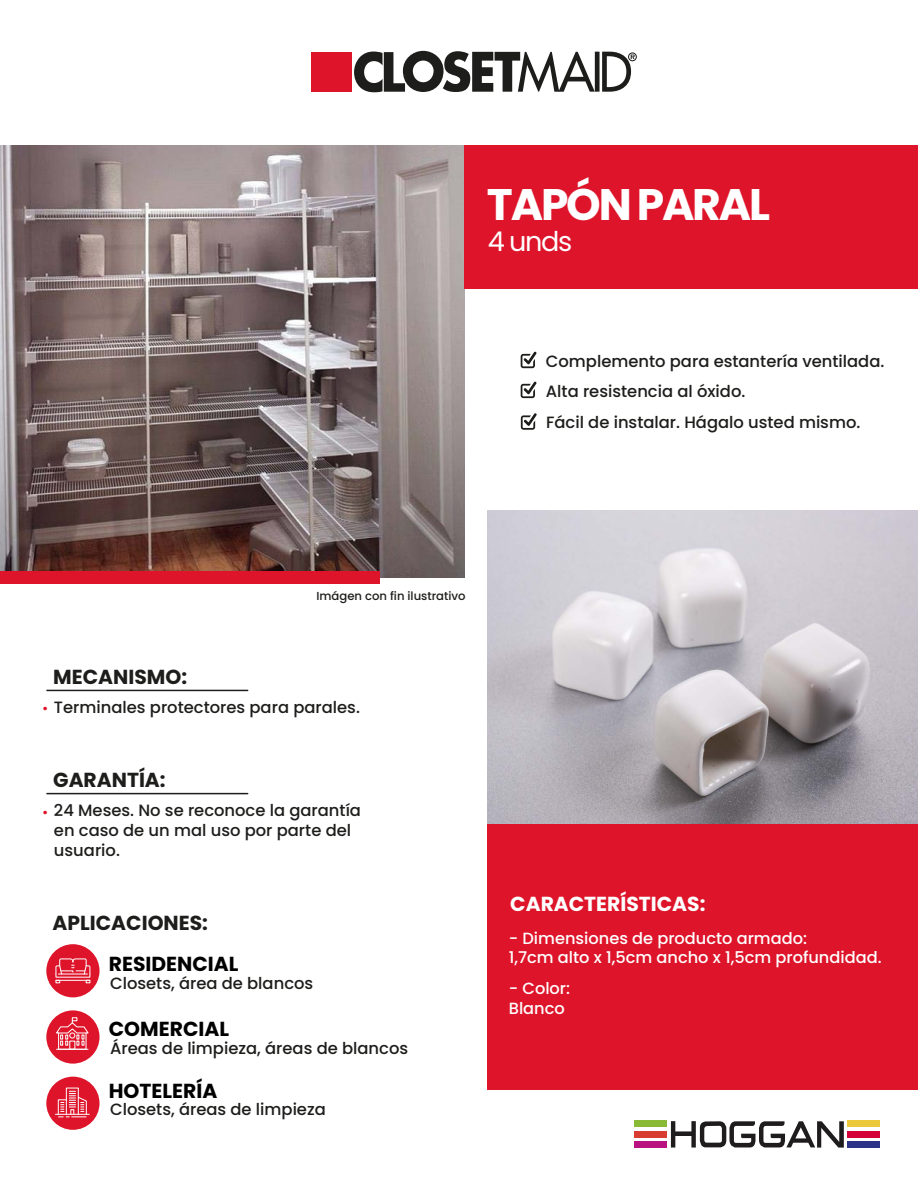
<style>
.page{position:relative;width:918px;height:1188px;background:#fff}
.page>*{position:absolute;margin:0;border:0;box-sizing:border-box;transform-origin:0 0}
.t1{font:700 44.1px "Poppins";letter-spacing:-.05em;color:#fff}
.t2{font:27.15px "Poppins";color:#fff}
.t3{font:700 20.25px "Poppins";color:#1d1d1b}
.t4{font:700 20.25px "Poppins";color:#000}
.t5{font:700 20.25px "Poppins";color:#fff}
.t6{font:500 16.35px/19.6px "Poppins";color:#1d1d1b}
.t7{font:500 16.2px/19.5px "Poppins";color:#fff}
.t8{font:500 11.55px "Poppins";color:#1d1d1b}
.s1{font-size:13.5px;color:#de152a}
</style>
<div class="page">
<img style="left:0;top:146px;width:465px;height:432px">
<img style="left:488px;top:511px;width:430px;height:313px">
<div style="left:488px;top:824px;width:430px;height:266px;background:#de152a"></div>
<div style="left:46px;top:944px;width:54px;height:53px;background:#de152a;border-radius:50%"></div>
<svg style="left:55px;top:958px;width:36px;height:25px"></svg>
<div style="left:46px;top:1077px;width:54px;height:53px;background:#de152a;border-radius:50%"></div>
<div style="left:46px;top:1010px;width:54px;height:54px;background:#de152a;border-radius:50%"></div>
<div style="left:66px;top:1088px;width:13px;height:27px;border:1px solid #fff"></div>
<hr style="left:55px;top:1114px;width:34px;height:1px;background:#fff">
<svg style="left:58px;top:1091px;width:29px;height:27px"></svg>
<div style="left:311px;top:52px;width:40px;height:40px;background:#de152a"></div>
<div style="left:595px;top:52px;width:5px;height:40px;background:#1d1d1b"></div>
<svg style="left:602px;top:52px;width:35px;height:40px"></svg>
<svg style="left:354px;top:51px;width:241px;height:41px"></svg>
<div style="left:0;top:572px;width:380px;height:12px;background:#de152a"></div>
<div style="left:465px;top:146px;width:453px;height:143px;background:#de152a"></div>
<hr style="left:47px;top:690px;width:201px;height:1px;background:#1d1d1b">
<hr style="left:47px;top:793px;width:201px;height:1px;background:#1d1d1b">
<hr style="left:57px;top:1049px;width:31px;height:1px;background:#fff">
<div style="left:69px;top:1041px;width:6px;height:9px;border:1px solid #fff"></div>
<svg style="left:55px;top:1017px;width:34px;height:28px"></svg>
<div style="left:848px;top:1121px;width:32px;height:6px;background:#ecc83b"></div>
<div style="left:848px;top:1141px;width:32px;height:6px;background:#2d3387"></div>
<div style="left:848px;top:1131px;width:32px;height:6px;background:#d40037"></div>
<div style="left:634px;top:1121px;width:33px;height:6px;background:#89ba35"></div>
<div style="left:634px;top:1141px;width:33px;height:6px;background:#b81380"></div>
<div style="left:634px;top:1131px;width:33px;height:6px;background:#d93c31"></div>
<svg style="left:671px;top:1121px;width:173px;height:27px"></svg>
<svg style="left:521px;top:352px;width:16px;height:16px"></svg>
<svg style="left:521px;top:413px;width:16px;height:17px"></svg>
<svg style="left:521px;top:381px;width:16px;height:17px"></svg>
<h1 class="t1" style="left:487px;top:179px;width:285px">TAPÓN PARAL</h1>
<h2 class="t2" style="left:488px;top:226px;width:86px">4 unds</h2>
<p class="t6" style="left:546px;top:351px;width:340px">Complemento para estantería ventilada.</p>
<p class="t6" style="left:546px;top:381px;width:201px">Alta resistencia al óxido.</p>
<p class="t6" style="left:546px;top:413px;width:316px">Fácil de instalar. Hágalo usted mismo.</p>
<p class="t8" style="left:316px;top:589px;width:151px">Imágen con fin ilustrativo</p>
<p class="t3" style="left:53px;top:665px;width:135px">MECANISMO:</p>
<p class="t6" style="left:42px;top:698px;width:319px"><span class="s1">•</span> Terminales protectores para parales.</p>
<p class="t3" style="left:53px;top:768px;width:114px">GARANTÍA:</p>
<p class="t6" style="left:54px;top:801px;width:309px;text-indent:-12px"><span class="s1">•</span> 24 Meses. No se reconoce la garantía en caso de un mal uso por parte del usuario.</p>
<p class="t3" style="left:53px;top:911px;width:157px">APLICACIONES:</p>
<p class="t4" style="left:109px;top:952px;width:131px">RESIDENCIAL</p>
<p class="t6" style="left:110px;top:973px;width:205px">Closets, área de blancos</p>
<p class="t4" style="left:109px;top:1018px;width:122px">COMERCIAL</p>
<p class="t6" style="left:110px;top:1038px;width:300px">Áreas de limpieza, áreas de blancos</p>
<p class="t4" style="left:109px;top:1079px;width:110px">HOTELERÍA</p>
<p class="t6" style="left:110px;top:1100px;width:217px">Closets, áreas de limpieza</p>
<p class="t5" style="left:510px;top:892px;width:197px">CARACTERÍSTICAS:</p>
<p class="t7" style="left:509px;top:929px;width:374px">- Dimensiones de producto armado:<br>1,7cm alto x 1,5cm ancho x 1,5cm profundidad.</p>
<p class="t7" style="left:509px;top:979px;width:63px">- Color:<br>Blanco</p>
</div>
